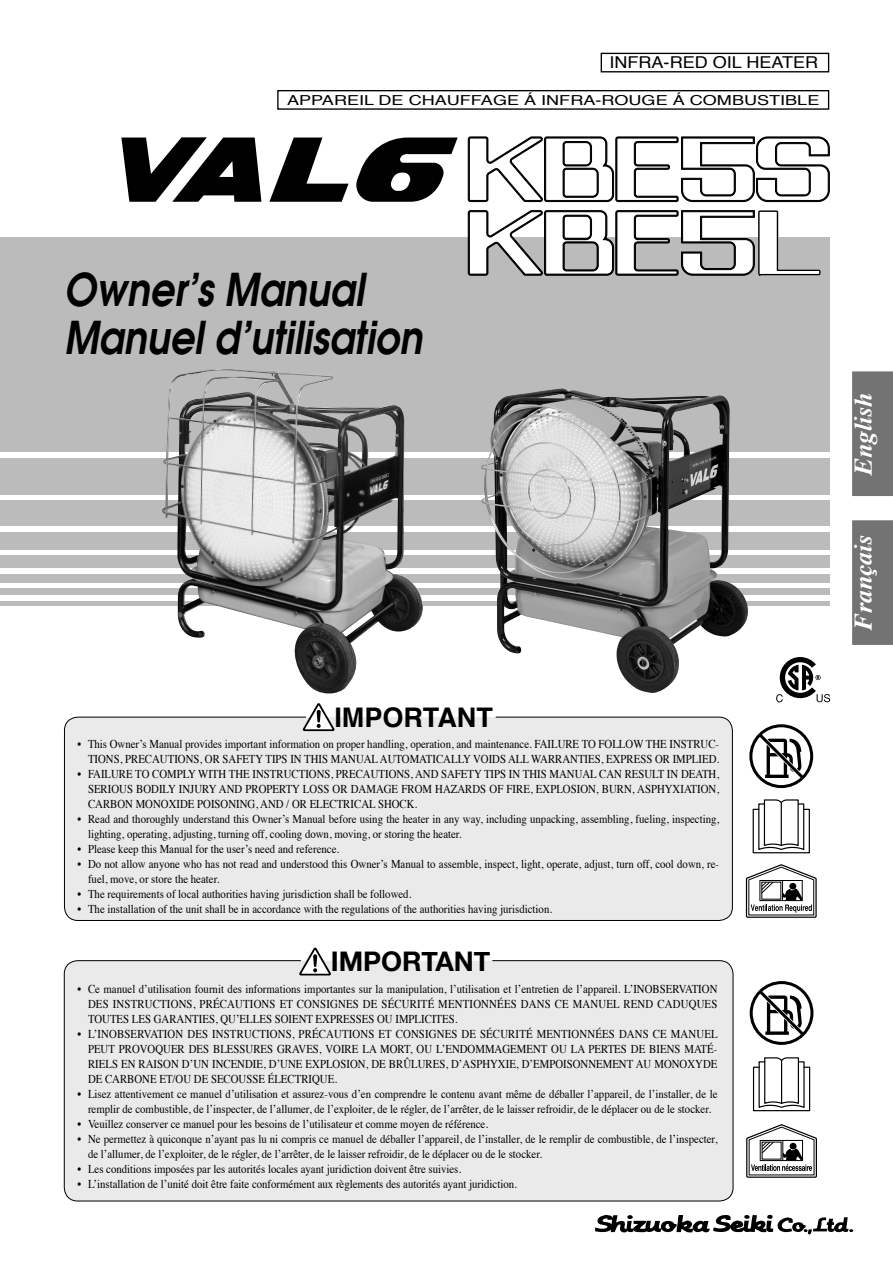
<style>
.page{position:relative;width:893px;height:1263px;background:#fff}
.page>*{position:absolute;margin:0;border:0;box-sizing:border-box;transform-origin:0 0}
.t1{font:italic 600 45px/48px "Avant Garde";color:#000;scale:.85 1}
.t2{font:700 27px "Helvetica";color:#000}
.t3{font:700 27px "Helvetica Neue";color:#000}
.t4{font:italic 700 25.5px "Times";color:#fff}
.t5{font:16.35px "Helvetica";color:#000;scale:1.11 1}
.t6{font:13.8px "Helvetica";color:#000;scale:1.31 1}
.t7{font:12px/15px "Times";color:#000;text-align:justify;scale:.9 1}
</style>
<div class="page">
<div style="left:0;top:238px;width:830px;height:214px;background:#bbb"></div>
<div style="left:0;top:458px;width:830px;height:36px;background:#bbb"></div>
<div style="left:0;top:500px;width:830px;height:25px;background:#bbb"></div>
<div style="left:0;top:531px;width:830px;height:18px;background:#bbb"></div>
<div style="left:0;top:555px;width:830px;height:13px;background:#bbb"></div>
<div style="left:0;top:574px;width:830px;height:8px;background:#bbb"></div>
<div style="left:0;top:589px;width:830px;height:6px;background:#bbb"></div>
<hr style="left:0;top:601px;width:830px;height:4px;background:#bbb">
<div style="left:852px;top:371px;width:41px;height:125px;background:#737373"></div>
<div style="left:852px;top:520px;width:41px;height:125px;background:#737373"></div>
<svg style="left:776px;top:657px;width:54px;height:45px"></svg>
<div style="left:601px;top:53px;width:228px;height:19px;border:1px solid #000"></div>
<div style="left:277px;top:90px;width:552px;height:20px;border:1px solid #000"></div>
<svg style="left:595px;top:1214px;width:258px;height:20px"></svg>
<img style="left:497px;top:437px;width:251px;height:256px">
<svg style="left:745px;top:864px;width:72px;height:54px"></svg>
<svg style="left:746px;top:1124px;width:71px;height:54px"></svg>
<svg style="left:749px;top:724px;width:64px;height:64px"></svg>
<svg style="left:750px;top:981px;width:63px;height:63px"></svg>
<svg style="left:752px;top:799px;width:58px;height:55px"></svg>
<svg style="left:752px;top:1057px;width:59px;height:54px"></svg>
<img style="left:162px;top:369px;width:261px;height:325px">
<div style="left:64px;top:717px;width:668px;height:203px;background:#eaeaea;border-radius:14px"></div>
<div style="left:64px;top:716px;width:669px;height:204px;border:1px solid #000;border-radius:14px"></div>
<div style="left:64px;top:960px;width:669px;height:240px;background:#eaeaea;border-radius:14px"></div>
<div style="left:64px;top:960px;width:669px;height:241px;border:1px solid #000;border-radius:14px"></div>
<svg style="left:303px;top:703px;width:31px;height:28px"></svg>
<svg style="left:299px;top:947px;width:32px;height:28px"></svg>
<svg style="left:468px;top:136px;width:362px;height:66px"></svg>
<svg style="left:269px;top:137px;width:189px;height:65px"></svg>
<svg style="left:121px;top:137px;width:140px;height:65px"></svg>
<svg style="left:468px;top:210px;width:353px;height:66px"></svg>
<h3 class="t5" style="left:609px;top:56px;width:190px">INFRA-RED OIL HEATER</h3>
<p class="t6" style="left:287px;top:94px;width:408px">APPAREIL DE CHAUFFAGE Á INFRA-ROUGE Á COMBUSTIBLE</p>
<h1 class="t1" style="left:64px;top:269px;width:423px">Owner’s Manual<br>Manuel d’utilisation</h1>
<h2 class="t2" style="left:334px;top:706px;width:160px">IMPORTANT</h2>
<p class="t7" style="left:77px;top:737px;width:714px;text-align:right">• This Owner’s Manual provides important information on proper handling, operation, and maintenance. FAILURE TO FOLLOW THE INSTRUC-<br>TIONS, PRECAUTIONS, OR SAFETY TIPS IN THIS MANUAL AUTOMATICALLY VOIDS ALL WARRANTIES, EXPRESS OR IMPLIED.</p>
<p class="t7" style="left:88px;top:767px;width:703px;text-indent:-11px">• FAILURE TO COMPLY WITH THE INSTRUCTIONS, PRECAUTIONS, AND SAFETY TIPS IN THIS MANUAL CAN RESULT IN DEATH, SERIOUS BODILY INJURY AND PROPERTY LOSS OR DAMAGE FROM HAZARDS OF FIRE, EXPLOSION, BURN, ASPHYXIATION, CARBON MONOXIDE POISONING, AND / OR ELECTRICAL SHOCK.</p>
<p class="t7" style="left:88px;top:812px;width:703px;text-indent:-11px">• Read and thoroughly understand this Owner’s Manual before using the heater in any way, including unpacking, assembling, fueling, inspecting, lighting, operating, adjusting, turning off, cooling down, moving, or storing the heater.</p>
<p class="t7" style="left:77px;top:842px;width:292px">• Please keep this Manual for the user’s need and reference.</p>
<p class="t7" style="left:88px;top:857px;width:703px;text-indent:-11px">• Do not allow anyone who has not read and understood this Owner’s Manual to assemble, inspect, light, operate, adjust, turn off, cool down, re&shy;fuel, move, or store the heater.</p>
<p class="t7" style="left:77px;top:887px;width:373px">• The requirements of local authorities having jurisdiction shall be followed.</p>
<p class="t7" style="left:77px;top:902px;width:529px">• The installation of the unit shall be in accordance with the regulations of the authorities having jurisdiction.</p>
<h2 class="t3" style="left:331px;top:944px;width:161px">IMPORTANT</h2>
<p class="t7" style="left:88px;top:981px;width:701px;text-indent:-11px">• Ce manuel d’utilisation fournit des informations importantes sur la manipulation, l’utilisation et l’entretien de l’appareil. L’INOBSERVATION DES INSTRUCTIONS, PRÉCAUTIONS ET CONSIGNES DE SÉCURITÉ MENTIONNÉES DANS CE MANUEL REND CADUQUES TOUTES LES GARANTIES, QU’ELLES SOIENT EXPRESSES OU IMPLICITES.</p>
<p class="t7" style="left:88px;top:1026px;width:701px;text-indent:-11px">• L’INOBSERVATION DES INSTRUCTIONS, PRÉCAUTIONS ET CONSIGNES DE SÉCURITÉ MENTIONNÉES DANS CE MANUEL PEUT PROVOQUER DES BLESSURES GRAVES, VOIRE LA MORT, OU L’ENDOMMAGEMENT OU LA PERTES DE BIENS MATÉ-RIELS EN RAISON D’UN INCENDIE, D’UNE EXPLOSION, DE BRÛLURES, D’ASPHYXIE, D’EMPOISONNEMENT AU MONOXYDE DE CARBONE ET/OU DE SECOUSSE ÉLECTRIQUE.</p>
<p class="t7" style="left:77px;top:1086px;width:713px;text-align:center">• Lisez attentivement ce manuel d’utilisation et assurez-vous d’en comprendre le contenu avant même de déballer l’appareil, de l’installer, de le remplir de combustible, de l’inspecter, de l’allumer, de l’exploiter, de le régler, de l’arrêter, de le laisser refroidir, de le déplacer ou de le stocker.</p>
<p class="t7" style="left:77px;top:1116px;width:458px">• Veuillez conserver ce manuel pour les besoins de l’utilisateur et comme moyen de référence.</p>
<p class="t7" style="left:88px;top:1131px;width:701px;text-indent:-11px">• Ne permettez à quiconque n’ayant pas lu ni compris ce manuel de déballer l’appareil, de l’installer, de le remplir de combustible, de l’inspecter, de l’allumer, de l’exploiter, de le régler, de l’arrêter, de le laisser refroidir, de le déplacer ou de le stocker.</p>
<p class="t7" style="left:77px;top:1161px;width:428px">• Les conditions imposées par les autorités locales ayant juridiction doivent être suivies.</p>
<p class="t7" style="left:77px;top:1176px;width:490px">• L’installation de l’unité doit être faite conformément aux règlements des autorités ayant juridiction.</p>
<h3 class="t4" style="left:853px;top:475px;width:84px;rotate:-90deg">English</h3>
<h3 class="t4" style="left:853px;top:630px;width:96px;rotate:-90deg">Français</h3>
</div>
